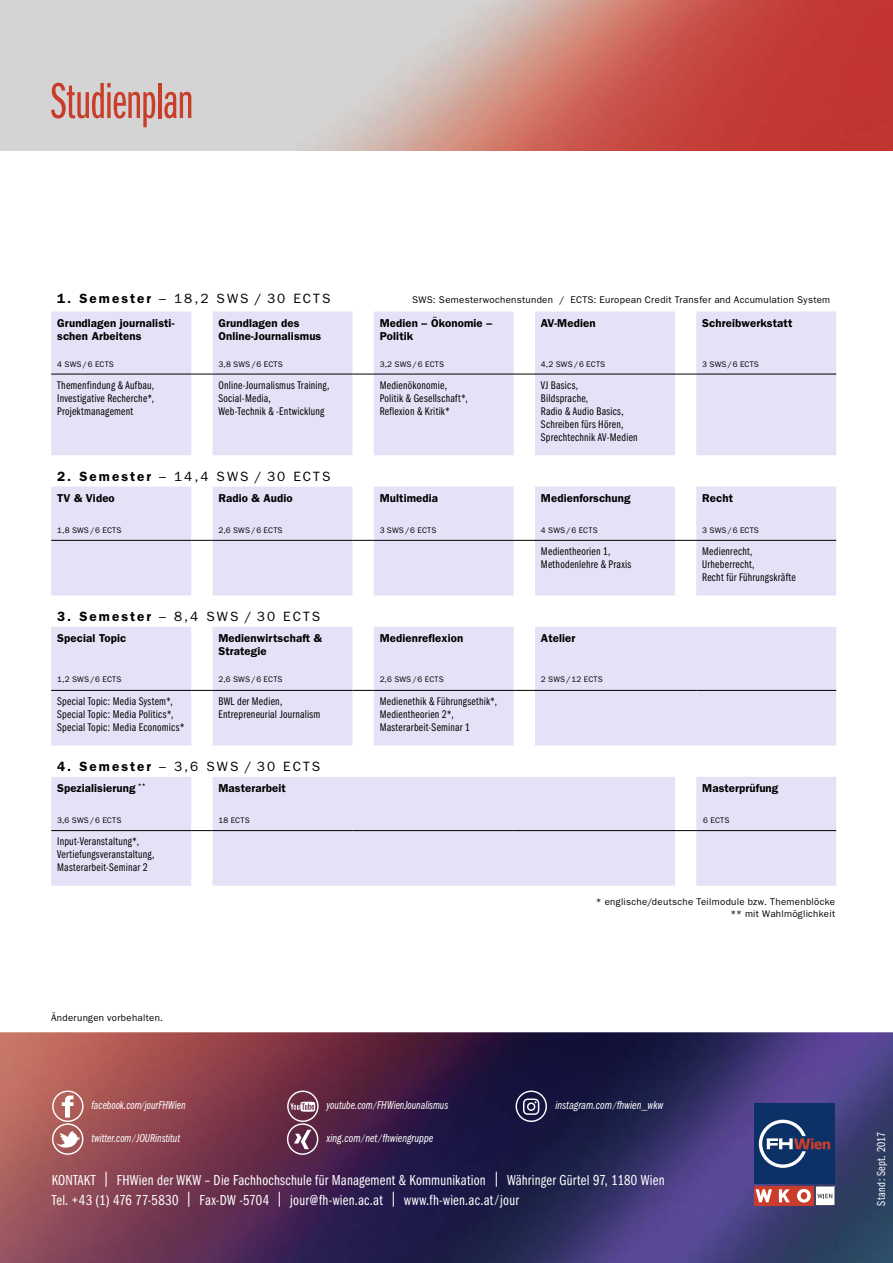
<style>
.page{position:relative;width:893px;height:1263px;background:#fff}
.page>*{position:absolute;margin:0;border:0;box-sizing:border-box;transform-origin:0 0}
.t1{font:52.5px "Franklin Gothic Book X Cmpr";letter-spacing:-.005em;color:#ca3d2b}
.t2{font:15px "Franklin Gothic Book Cmpr";letter-spacing:.015em;color:#fff}
.t3{font:13.5px "Franklin Gothic";letter-spacing:.15em;color:#000}
.t4{font:12px "Franklin Gothic Book Cmpr Ital";color:#fff;scale:.95 1}
.t5{font:12px "Franklin Gothic Book Cmpr Ital";color:#fff}
.t6{font:12px "Franklin Gothic Book Cmpr";letter-spacing:.025em;color:#fff}
.t7{font:11.55px "Franklin Gothic Book Cmpr";letter-spacing:.02em;color:#000}
.t8{font:600 11.55px/13px "Franklin Gothic";letter-spacing:.01em;color:#000}
.t9{font:9.75px "Franklin Gothic";letter-spacing:.03em;color:#000}
.t10{font:8.1px "Franklin Gothic";letter-spacing:.02em;color:#000}
.s1{font-weight:600}
.s2{font-size:9.75px}
.s3{font-size:12.45px}
</style>
<div class="page">
<img style="left:0;top:0;width:893px;height:151px">
<img style="left:0;top:1032px;width:893px;height:231px">
<div style="left:754px;top:1103px;width:81px;height:80px;background:#0b3166"></div>
<svg style="left:759px;top:1120px;width:71px;height:48px"></svg>
<div style="left:794px;top:1186px;width:19px;height:19px;background:#ca3d2b"></div>
<div style="left:774px;top:1186px;width:19px;height:19px;background:#ca3d2b"></div>
<svg style="left:779px;top:1189px;width:11px;height:13px"></svg>
<div style="left:754px;top:1186px;width:19px;height:19px;background:#ca3d2b"></div>
<svg style="left:755px;top:1189px;width:17px;height:13px"></svg>
<svg style="left:797px;top:1189px;width:14px;height:14px"></svg>
<div style="left:801px;top:1192px;width:6px;height:7px;background:#ca3d2b;border-radius:50%"></div>
<svg style="left:815px;top:1186px;width:20px;height:19px"></svg>
<svg style="left:52px;top:1090px;width:32px;height:65px"></svg>
<svg style="left:516px;top:1090px;width:31px;height:32px"></svg>
<svg style="left:287px;top:1090px;width:32px;height:65px;background:#865c71"></svg>
<svg style="left:51px;top:311px;width:785px;height:575px;fill:#e7e1f7"></svg>
<hr style="left:51px;top:374px;width:140px;height:1px;background:#000">
<svg style="left:191px;top:374px;width:21px;height:1px"></svg>
<hr style="left:212px;top:374px;width:140px;height:1px;background:#000">
<svg style="left:352px;top:374px;width:22px;height:1px"></svg>
<hr style="left:374px;top:374px;width:140px;height:1px;background:#000">
<svg style="left:514px;top:374px;width:21px;height:1px"></svg>
<hr style="left:535px;top:374px;width:140px;height:1px;background:#000">
<svg style="left:675px;top:374px;width:21px;height:1px"></svg>
<hr style="left:696px;top:374px;width:140px;height:1px;background:#000">
<hr style="left:51px;top:540px;width:140px;height:1px;background:#000">
<svg style="left:191px;top:540px;width:21px;height:1px"></svg>
<hr style="left:212px;top:540px;width:140px;height:1px;background:#000">
<svg style="left:352px;top:540px;width:22px;height:1px"></svg>
<hr style="left:374px;top:540px;width:140px;height:1px;background:#000">
<svg style="left:514px;top:540px;width:21px;height:1px"></svg>
<hr style="left:535px;top:540px;width:140px;height:1px;background:#000">
<svg style="left:675px;top:540px;width:21px;height:1px"></svg>
<hr style="left:696px;top:540px;width:140px;height:1px;background:#000">
<hr style="left:51px;top:690px;width:140px;height:1px;background:#000">
<svg style="left:191px;top:690px;width:21px;height:1px"></svg>
<hr style="left:212px;top:690px;width:140px;height:1px;background:#000">
<svg style="left:352px;top:690px;width:22px;height:1px"></svg>
<hr style="left:374px;top:690px;width:140px;height:1px;background:#000">
<svg style="left:514px;top:690px;width:21px;height:1px"></svg>
<hr style="left:535px;top:690px;width:140px;height:1px;background:#000">
<svg style="left:675px;top:690px;width:21px;height:1px"></svg>
<hr style="left:696px;top:690px;width:140px;height:1px;background:#000">
<hr style="left:51px;top:830px;width:140px;height:1px;background:#000">
<svg style="left:191px;top:830px;width:21px;height:1px"></svg>
<hr style="left:212px;top:830px;width:140px;height:1px;background:#000">
<svg style="left:352px;top:830px;width:22px;height:1px"></svg>
<hr style="left:374px;top:830px;width:140px;height:1px;background:#000">
<svg style="left:514px;top:830px;width:21px;height:1px"></svg>
<hr style="left:535px;top:830px;width:140px;height:1px;background:#000">
<svg style="left:675px;top:830px;width:21px;height:1px"></svg>
<hr style="left:696px;top:830px;width:140px;height:1px;background:#000">
<p class="t1" style="left:51px;top:74px;width:144px">Studienplan</p>
<p class="t3" style="left:57px;top:290px;width:275px"><span class="s1">1. Semester</span> – 18,2 SWS / 30 ECTS</p>
<p class="t9" style="left:412px;top:294px;width:420px">SWS: Semesterwochenstunden / ECTS: European Credit Transfer and Accumulation System</p>
<p class="t8" style="left:57px;top:316px;width:119px">Grundlagen journalisti&shy;schen Arbeitens</p>
<p class="t8" style="left:218px;top:316px;width:104px">Grundlagen des<br>Online-Journalismus</p>
<p class="t8" style="left:380px;top:316px;width:114px">Medien – Ökonomie –<br>Politik</p>
<p class="t8" style="left:541px;top:316px;width:56px">AV-Medien</p>
<p class="t8" style="left:702px;top:316px;width:92px">Schreibwerkstatt</p>
<p class="t10" style="left:57px;top:359px;width:58px">4 SWS/6 ECTS</p>
<p class="t10" style="left:218px;top:359px;width:66px">3,8 SWS/6 ECTS</p>
<p class="t10" style="left:380px;top:359px;width:66px">3,2 SWS/6 ECTS</p>
<p class="t10" style="left:541px;top:359px;width:66px">4,2 SWS/6 ECTS</p>
<p class="t10" style="left:702px;top:359px;width:58px">3 SWS/6 ECTS</p>
<p class="t7" style="left:57px;top:378px;width:99px">Themenfindung &amp; Aufbau,</p>
<p class="t7" style="left:57px;top:391px;width:99px">Investigative Recherche*,</p>
<p class="t7" style="left:57px;top:405px;width:78px">Projektmanagement</p>
<p class="t7" style="left:218px;top:378px;width:113px">Online-Journalismus Training,</p>
<p class="t7" style="left:218px;top:391px;width:54px">Social-Media,</p>
<p class="t7" style="left:218px;top:405px;width:107px">Web-Technik &amp; -Entwicklung</p>
<p class="t7" style="left:380px;top:378px;width:69px">Medienökonomie,</p>
<p class="t7" style="left:380px;top:391px;width:90px">Politik &amp; Gesellschaft*,</p>
<p class="t7" style="left:380px;top:405px;width:72px">Reflexion &amp; Kritik*</p>
<p class="t7" style="left:541px;top:378px;width:39px">VJ Basics,</p>
<p class="t7" style="left:541px;top:391px;width:49px">Bildsprache,</p>
<p class="t7" style="left:541px;top:405px;width:84px">Radio &amp; Audio Basics,</p>
<p class="t7" style="left:541px;top:418px;width:84px">Schreiben fürs Hören,</p>
<p class="t7" style="left:541px;top:431px;width:98px">Sprechtechnik AV-Medien</p>
<p class="t3" style="left:57px;top:468px;width:275px"><span class="s1">2. Semester</span> – 14,4 SWS / 30 ECTS</p>
<p class="t8" style="left:57px;top:491px;width:59px">TV &amp; Video</p>
<p class="t8" style="left:218px;top:491px;width:76px">Radio &amp; Audio</p>
<p class="t8" style="left:380px;top:491px;width:60px">Multimedia</p>
<p class="t8" style="left:541px;top:491px;width:91px">Medienforschung</p>
<p class="t8" style="left:702px;top:491px;width:32px">Recht</p>
<p class="t10" style="left:57px;top:526px;width:66px">1,8 SWS/6 ECTS</p>
<p class="t10" style="left:218px;top:526px;width:66px">2,6 SWS/6 ECTS</p>
<p class="t10" style="left:380px;top:526px;width:58px">3 SWS/6 ECTS</p>
<p class="t10" style="left:541px;top:526px;width:58px">4 SWS/6 ECTS</p>
<p class="t10" style="left:702px;top:526px;width:58px">3 SWS/6 ECTS</p>
<p class="t7" style="left:541px;top:545px;width:71px">Medientheorien 1,</p>
<p class="t7" style="left:541px;top:558px;width:92px">Methodenlehre &amp; Praxis</p>
<p class="t7" style="left:702px;top:545px;width:52px">Medienrecht,</p>
<p class="t7" style="left:702px;top:558px;width:54px">Urheberrecht,</p>
<p class="t7" style="left:702px;top:571px;width:95px">Recht für Führungskräfte</p>
<p class="t3" style="left:57px;top:608px;width:265px"><span class="s1">3. Semester</span> – 8,4 SWS / 30 ECTS</p>
<p class="t8" style="left:57px;top:631px;width:71px">Special Topic</p>
<p class="t8" style="left:218px;top:631px;width:105px">Medienwirtschaft &amp;<br>Strategie</p>
<p class="t8" style="left:380px;top:631px;width:85px">Medienreflexion</p>
<p class="t8" style="left:541px;top:631px;width:36px">Atelier</p>
<p class="t10" style="left:57px;top:675px;width:66px">1,2 SWS/6 ECTS</p>
<p class="t10" style="left:218px;top:675px;width:66px">2,6 SWS/6 ECTS</p>
<p class="t10" style="left:380px;top:675px;width:66px">2,6 SWS/6 ECTS</p>
<p class="t10" style="left:541px;top:675px;width:63px">2 SWS/12 ECTS</p>
<p class="t7" style="left:57px;top:695px;width:117px">Special Topic: Media System*,</p>
<p class="t7" style="left:57px;top:708px;width:118px">Special Topic: Media Politics*,</p>
<p class="t7" style="left:57px;top:721px;width:129px">Special Topic: Media Economics*</p>
<p class="t7" style="left:380px;top:695px;width:119px">Medienethik &amp; Führungsethik*,</p>
<p class="t7" style="left:380px;top:708px;width:76px">Medientheorien 2*,</p>
<p class="t7" style="left:380px;top:721px;width:92px">Masterarbeit-Seminar 1</p>
<p class="t7" style="left:218px;top:695px;width:65px">BWL der Medien,</p>
<p class="t7" style="left:218px;top:708px;width:103px">Entrepreneurial Journalism</p>
<p class="t3" style="left:57px;top:758px;width:265px"><span class="s1">4. Semester</span> – 3,6 SWS / 30 ECTS</p>
<p class="t8" style="left:57px;top:781px;width:90px">Spezialisierung <sup>**</sup></p>
<p class="t8" style="left:218px;top:781px;width:69px">Masterarbeit</p>
<p class="t8" style="left:702px;top:781px;width:78px">Masterprüfung</p>
<p class="t10" style="left:57px;top:816px;width:66px">3,6 SWS/6 ECTS</p>
<p class="t10" style="left:218px;top:816px;width:33px">18 ECTS</p>
<p class="t10" style="left:703px;top:816px;width:28px">6 ECTS</p>
<p class="t7" style="left:57px;top:835px;width:83px">Input-Veranstaltung*,</p>
<p class="t7" style="left:57px;top:848px;width:99px">Vertiefungsveranstaltung,</p>
<p class="t7" style="left:57px;top:861px;width:92px">Masterarbeit-Seminar 2</p>
<p class="t9" style="left:51px;top:1012px;width:114px">Änderungen vorbehalten.</p>
<p class="t4" style="left:91px;top:1099px;width:101px">facebook.com<span class="s2">/</span>jourFHWien</p>
<p class="t4" style="left:91px;top:1132px;width:95px">twitter.com<span class="s2">/</span>JOURinstitut</p>
<p class="t4" style="left:327px;top:1099px;width:130px">youtube.com<span class="s2">/</span>FHWienJounalismus</p>
<p class="t5" style="left:327px;top:1132px;width:108px">xing.com<span class="s2">/</span>net<span class="s2">/</span>fhwiengruppe</p>
<p class="t9" style="left:596px;top:896px;width:241px">* englische/deutsche Teilmodule bzw. Themenblöcke</p>
<p class="t9" style="left:730px;top:908px;width:106px">** mit Wahlmöglichkeit</p>
<p class="t5" style="left:555px;top:1099px;width:110px">instagram.com<span class="s2">/</span>fhwien_wkw</p>
<p class="t2" style="left:52px;top:1172px;width:614px">KONTAKT | FHWien der WKW – Die Fachhochschule für Management &amp; Kommunikation | Währinger Gürtel 97, 1180 Wien</p>
<p class="t2" style="left:52px;top:1192px;width:469px">Tel. +43 (1) 476 77-5830 | Fax-DW -5704 | jour@fh-wien.ac.at | www.fh-wien.ac.at<span class="s3">/</span>jour</p>
<p class="t6" style="left:874px;top:1205px;width:75px;rotate:-90deg">Stand: Sept. 2017</p>
</div>
